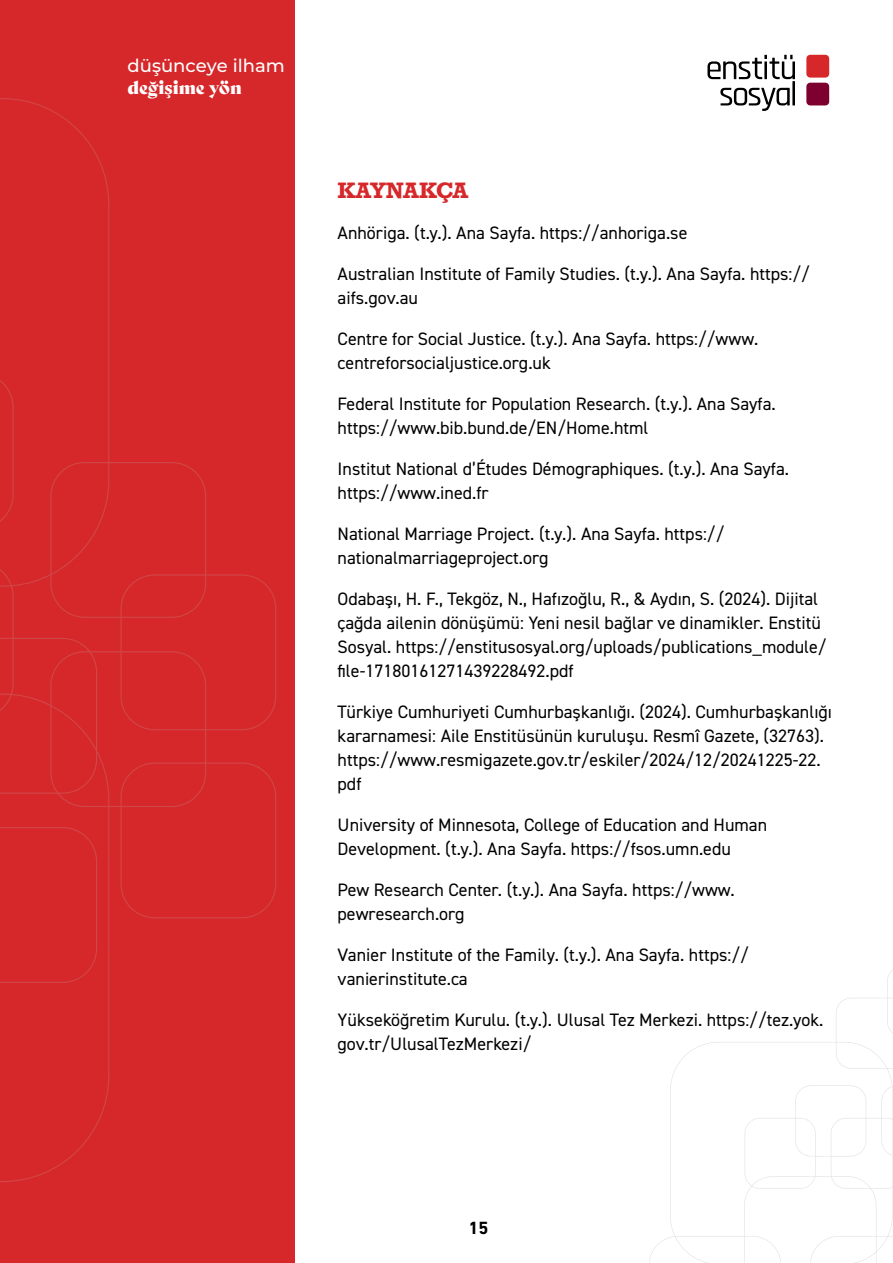
<style>
.page{position:relative;width:893px;height:1263px;background:#fff}
.page>*{position:absolute;margin:0;border:0;box-sizing:border-box;transform-origin:0 0}
.t1{font:700 21px "Rockwell";letter-spacing:-.04em;color:#d6282a}
.t2{font:18px/24px "DIN2014";color:#000}
.t3{font:100 18px "Montserrat";color:#fff}
.t4{font:18px "Bely Display W00";color:#fff}
.t5{font:700 18px "DIN Next LT Pro";color:#000}
</style>
<div class="page">
<svg style="left:707px;top:55px;width:88px;height:24px"></svg>
<svg style="left:720px;top:88px;width:70px;height:23px"></svg>
<hr style="left:792px;top:81px;width:3px;height:24px;background:#000">
<div style="left:806px;top:83px;width:23px;height:22px;background:#7d002e;border-radius:4px"></div>
<div style="left:806px;top:55px;width:23px;height:23px;background:#d6282a;border-radius:4px"></div>
<svg style="left:836px;top:969px;width:57px;height:73px"></svg>
<svg style="left:670px;top:1042px;width:223px;height:221px"></svg>
<div style="left:0;top:0;width:294px;height:1263px;background:#d6282a"></div>
<svg style="left:0;top:373px;width:276px;height:610px"></svg>
<svg style="left:0;top:98px;width:109px;height:489px"></svg>
<svg style="left:0;top:693px;width:109px;height:489px"></svg>
<p class="t3" style="left:128px;top:54px;width:159px">düşünceye ilham</p>
<p class="t4" style="left:128px;top:73px;width:116px">değişime yön</p>
<p class="t1" style="left:338px;top:176px;width:132px">KAYNAKÇA</p>
<p class="t2" style="left:338px;top:220px;width:351px">Anhöriga. (t.y.). Ana Sayfa. https://anhoriga.se</p>
<p class="t2" style="left:338px;top:261px;width:474px">Australian Institute of Family Studies. (t.y.). Ana Sayfa. https:// aifs.gov.au</p>
<p class="t2" style="left:338px;top:326px;width:422px">Centre for Social Justice. (t.y.). Ana Sayfa. https://www. centreforsocialjustice.org.uk</p>
<p class="t2" style="left:338px;top:391px;width:440px">Federal Institute for Population Research. (t.y.). Ana Sayfa. https://www.bib.bund.de/EN/Home.html</p>
<p class="t2" style="left:338px;top:456px;width:453px">Institut National d’Études Démographiques. (t.y.). Ana Sayfa. https://www.ined.fr</p>
<p class="t2" style="left:338px;top:521px;width:388px">National Marriage Project. (t.y.). Ana Sayfa. https:// nationalmarriageproject.org</p>
<p class="t2" style="left:338px;top:586px;width:491px">Odabaşı, H. F., Tekgöz, N., Hafızoğlu, R., &amp; Aydın, S. (2024). Dijital çağda ailenin dönüşümü: Yeni nesil bağlar ve dinamikler. Enstitü Sosyal. https://enstitusosyal.org/uploads/publications_module/ file-17180161271439228492.pdf</p>
<p class="t2" style="left:338px;top:699px;width:496px">Türkiye Cumhuriyeti Cumhurbaşkanlığı. (2024). Cumhurbaşkanlığı kararnamesi: Aile Enstitüsünün kuruluşu. Resmî Gazete, (32763). https://www.resmigazete.gov.tr/eskiler/2024/12/20241225-22. pdf</p>
<p class="t2" style="left:338px;top:812px;width:431px">University of Minnesota, College of Education and Human<br>Development. (t.y.). Ana Sayfa. https://fsos.umn.edu</p>
<p class="t2" style="left:338px;top:877px;width:399px">Pew Research Center. (t.y.). Ana Sayfa. https://www. pewresearch.org</p>
<p class="t2" style="left:338px;top:942px;width:413px">Vanier Institute of the Family. (t.y.). Ana Sayfa. https:// vanierinstitute.ca</p>
<p class="t2" style="left:338px;top:1007px;width:487px">Yükseköğretim Kurulu. (t.y.). Ulusal Tez Merkezi. https://tez.yok. gov.tr/UlusalTezMerkezi/</p>
<p class="t5" style="left:468px;top:1217px;width:22px">15</p>
</div>
